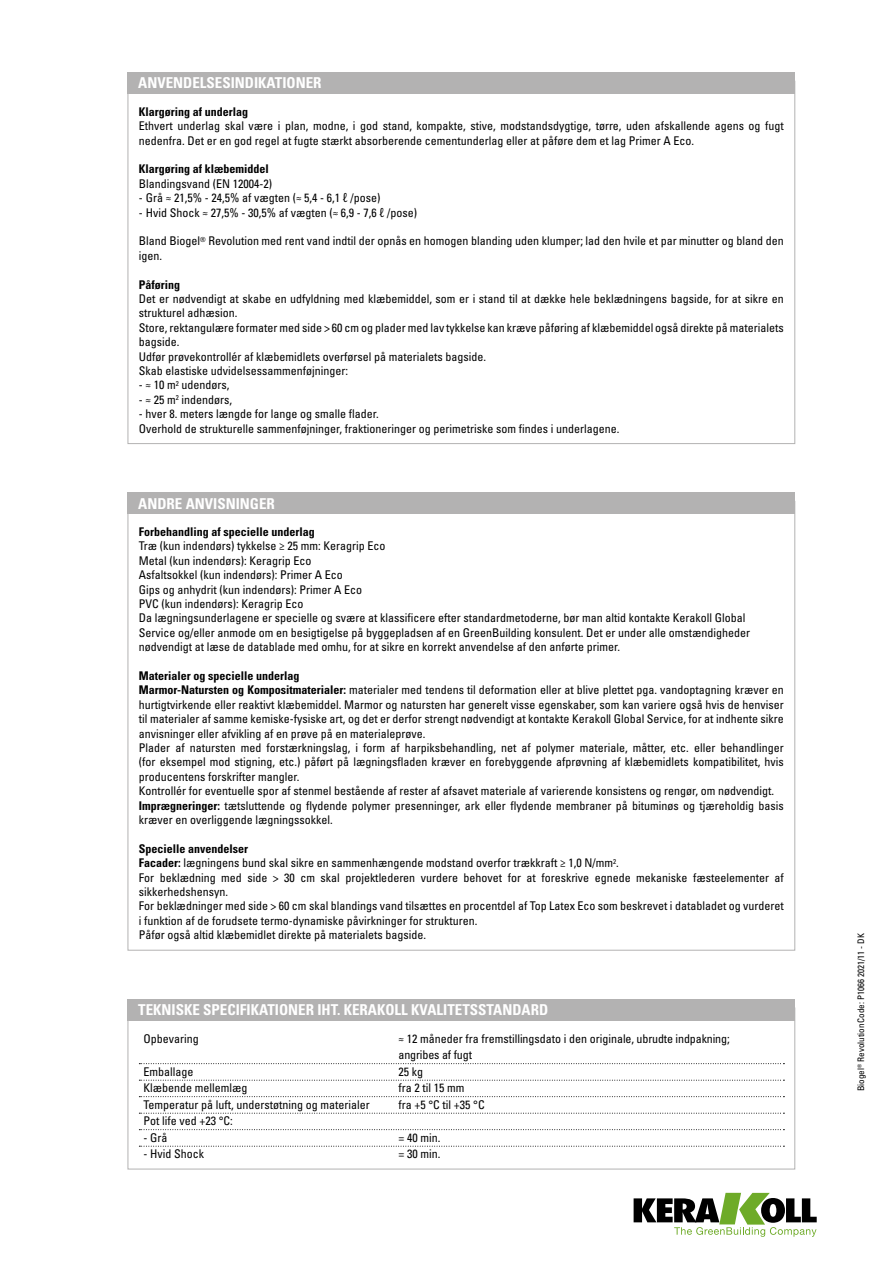
<style>
.page{position:relative;width:893px;height:1263px;background:#fff}
.page>*{position:absolute;margin:0;border:0;box-sizing:border-box;transform-origin:0 0}
.t1{font:700 condensed 15px "Univers LT Std";color:#fff}
.t2{font:condensed 12px/14.4px "Univers LT Std";color:#000}
.t3{font:700 condensed 12px "Univers LT Std";color:#000}
.t4{font:condensed 9px "Univers LT Std";color:#000}
.s1{font-weight:700}
</style>
<div class="page">
<svg style="left:634px;top:1193px;width:183px;height:44px"></svg>
<div style="left:128px;top:492px;width:667px;height:22px;background:#b3b2b2"></div>
<svg style="left:139px;top:1063px;width:645px;height:1px"></svg>
<svg style="left:139px;top:1080px;width:645px;height:1px"></svg>
<svg style="left:139px;top:1096px;width:645px;height:1px"></svg>
<svg style="left:139px;top:1113px;width:645px;height:1px"></svg>
<svg style="left:139px;top:1129px;width:645px;height:1px"></svg>
<svg style="left:139px;top:1146px;width:645px;height:1px"></svg>
<div style="left:128px;top:999px;width:667px;height:21px;background:#b3b2b2"></div>
<div style="left:128px;top:72px;width:667px;height:22px;background:#b3b2b2"></div>
<p class="t1" style="left:138px;top:74px;width:185px">ANVENDELSESINDIKATIONER</p>
<p class="t3" style="left:139px;top:104px;width:111px">Klargøring af underlag</p>
<p class="t2" style="left:139px;top:119px;width:646px">Ethvert underlag skal være i plan, modne, i god stand, kompakte, stive, modstandsdygtige, tørre, uden afskallende agens og fugt nedenfra. Det er en god regel at fugte stærkt absorberende cementunderlag eller at påføre dem et lag Primer A Eco.</p>
<p class="t3" style="left:139px;top:162px;width:132px">Klargøring af klæbemiddel</p>
<p class="t2" style="left:139px;top:176px;width:135px">Blandingsvand (EN 12004-2)</p>
<p class="t2" style="left:139px;top:191px;width:243px">- Grå ≈ 21,5% - 24,5% af vægten (≈ 5,4 - 6,1 ℓ /pose)</p>
<p class="t2" style="left:139px;top:205px;width:280px">- Hvid Shock ≈ 27,5% - 30,5% af vægten (≈ 6,9 - 7,6 ℓ /pose)</p>
<p class="t2" style="left:139px;top:234px;width:646px">Bland Biogel<sup>®</sup> Revolution med rent vand indtil der opnås en homogen blanding uden klumper; lad den hvile et par minutter og bland den igen.</p>
<p class="t3" style="left:139px;top:277px;width:43px">Påføring</p>
<p class="t2" style="left:139px;top:291px;width:646px">Det er nødvendigt at skabe en udfyldning med klæbemiddel, som er i stand til at dække hele beklædningens bagside, for at sikre en strukturel adhæsion.<br>Store, rektangulære formater med side &gt; 60 cm og plader med lav tykkelse kan kræve påføring af klæbemiddel også direkte på materialets bagside.<br>Udfør prøvekontrollér af klæbemidlets overførsel på materialets bagside.<br>Skab elastiske udvidelsessammenføjninger:</p>
<p class="t2" style="left:139px;top:378px;width:92px">- ≈ 10 m<sup>2</sup> udendørs,</p>
<p class="t2" style="left:139px;top:392px;width:95px">- ≈ 25 m<sup>2</sup> indendørs,</p>
<p class="t2" style="left:139px;top:407px;width:482px">- hver 8. meters længde for lange og smalle flader.<br>Overhold de strukturelle sammenføjninger, fraktioneringer og perimetriske som findes i underlagene.</p>
<p class="t1" style="left:138px;top:494px;width:138px">ANDRE ANVISNINGER</p>
<p class="t3" style="left:139px;top:524px;width:177px">Forbehandling af specielle underlag</p>
<p class="t2" style="left:139px;top:539px;width:613px">Træ (kun indendørs) tykkelse ≥ 25 mm: Keragrip Eco<br>Metal (kun indendørs): Keragrip Eco<br>Asfaltsokkel (kun indendørs): Primer A Eco<br>Gips og anhydrit (kun indendørs): Primer A Eco<br>PVC (kun indendørs): Keragrip Eco<br>Da lægningsunderlagene er specielle og svære at klassificere efter standardmetoderne, bør man altid kontakte Kerakoll Global Service og/eller anmode om en besigtigelse på byggepladsen af en GreenBuilding konsulent. Det er under alle omstændigheder nødvendigt at læse de datablade med omhu, for at sikre en korrekt anvendelse af den anførte primer.</p>
<p class="t2" style="left:139px;top:668px;width:646px"><span class="s1">Materialer og specielle underlag<br>Marmor-Natursten og Kompositmaterialer:</span> materialer med tendens til deformation eller at blive plettet pga. vandoptagning kræver en hurtigtvirkende eller reaktivt klæbemiddel. Marmor og natursten har generelt visse egenskaber, som kan variere også hvis de henviser til materialer af samme kemiske-fysiske art, og det er derfor strengt nødvendigt at kontakte Kerakoll Global Service, for at indhente sikre anvisninger eller afvikling af en prøve på en materialeprøve.<br>Plader af natursten med forstærkningslag, i form af harpiksbehandling, net af polymer materiale, måtter, etc. eller behandlinger (for eksempel mod stigning, etc.) påført på lægningsfladen kræver en forebyggende afprøvning af klæbemidlets kompatibilitet, hvis producentens forskrifter mangler.<br>Kontrollér for eventuelle spor af stenmel bestående af rester af afsavet materiale af varierende konsistens og rengør, om nødvendigt.<br><span class="s1">Imprægneringer:</span> tætsluttende og flydende polymer presenninger, ark eller flydende membraner på bituminøs og tjæreholdig basis kræver en overliggende lægningssokkel.</p>
<p class="t2" style="left:139px;top:841px;width:646px"><span class="s1">Specielle anvendelser<br>Facader:</span> lægningens bund skal sikre en sammenhængende modstand overfor trækkraft ≥ 1,0 N/mm<sup>2</sup>.<br>For beklædning med side &gt; 30 cm skal projektlederen vurdere behovet for at foreskrive egnede mekaniske fæsteelementer af sikkerhedshensyn.<br>For beklædninger med side &gt; 60 cm skal blandings vand tilsættes en procentdel af Top Latex Eco som beskrevet i databladet og vurderet i funktion af de forudsete termo-dynamiske påvirkninger for strukturen.<br>Påfør også altid klæbemidlet direkte på materialets bagside.</p>
<p class="t1" style="left:138px;top:1000px;width:411px">TEKNISKE SPECIFIKATIONER IHT. KERAKOLL KVALITETSSTANDARD</p>
<p class="t2" style="left:143px;top:1031px;width:57px">Opbevaring</p>
<p class="t2" style="left:398px;top:1030px;width:333px;line-height:16.5px">≈ 12 måneder fra fremstillingsdato i den originale, ubrudte indpakning; angribes af fugt</p>
<p class="t2" style="left:143px;top:1064px;width:51px">Emballage</p>
<p class="t2" style="left:398px;top:1064px;width:26px">25 kg</p>
<p class="t2" style="left:143px;top:1080px;width:105px">Klæbende mellemlæg</p>
<p class="t2" style="left:398px;top:1080px;width:67px">fra 2 til 15 mm</p>
<p class="t2" style="left:143px;top:1097px;width:228px">Temperatur på luft, understøtning og materialer</p>
<p class="t2" style="left:398px;top:1097px;width:88px">fra +5 °C til +35 °C</p>
<p class="t2" style="left:143px;top:1113px;width:91px">Pot life ved +23 °C:</p>
<p class="t2" style="left:143px;top:1130px;width:25px">- Grå</p>
<p class="t2" style="left:398px;top:1130px;width:43px">= 40 min.</p>
<p class="t2" style="left:143px;top:1146px;width:62px">- Hvid Shock</p>
<p class="t2" style="left:398px;top:1146px;width:43px">= 30 min.</p>
<p class="t4" style="left:855px;top:1091px;width:159px;rotate:-90deg">Biogel<sup>®</sup> RevolutionCode: P1066 2021/11 - DK</p>
</div>
